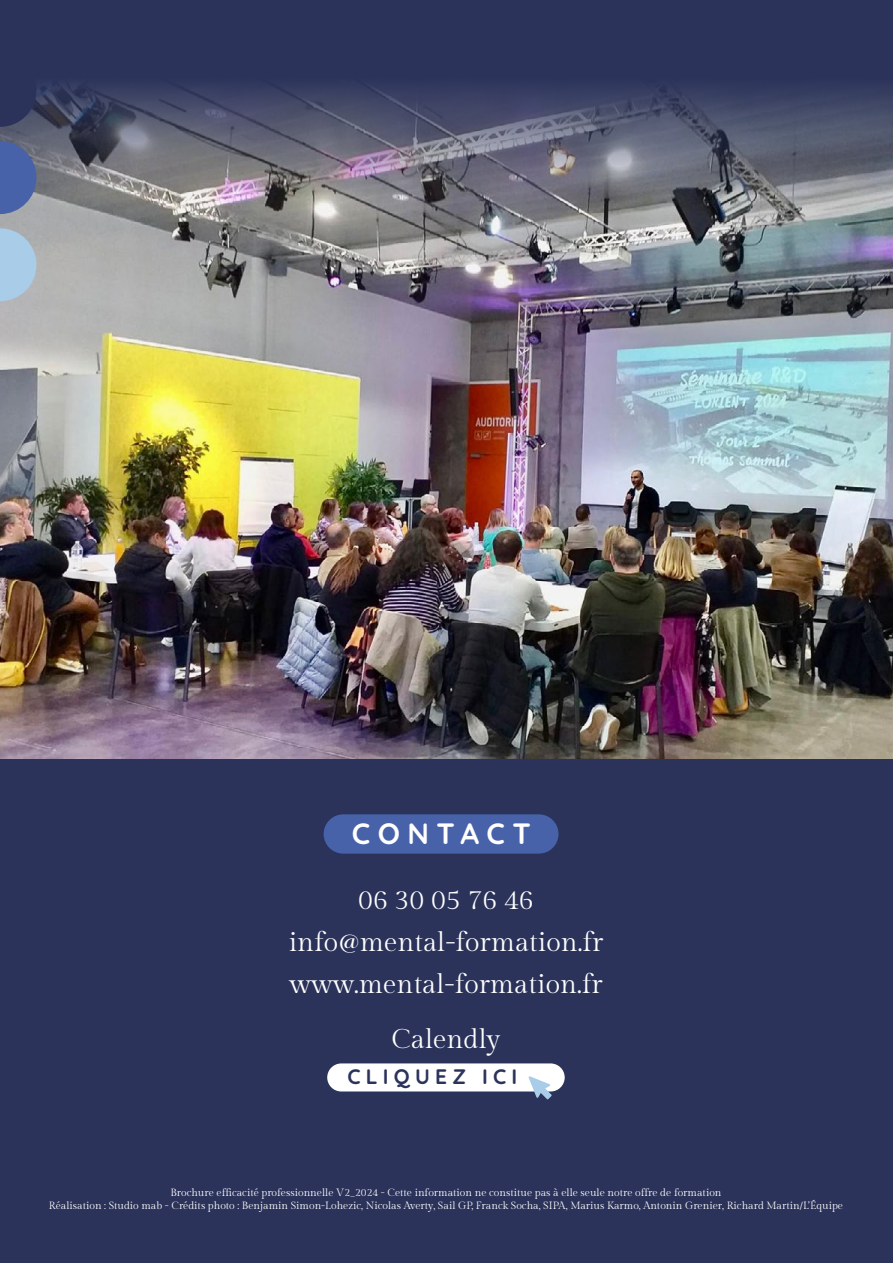
<style>
.page{position:relative;width:893px;height:1263px;background:#2b335b}
.page>*{position:absolute;margin:0;border:0;box-sizing:border-box;transform-origin:0 0}
.t1{font:700 29.4px "Quicksand";letter-spacing:.25em;color:#fff}
.t2{font:27px/42.3px "Gilda Display";color:#fff;text-align:center}
.t3{font:700 21px "Quicksand";letter-spacing:.25em;color:#2b335b}
.t4{font:10.5px/12.6px "Gilda Display";color:#fff;text-align:center}
</style>
<div class="page">
<img style="left:0;top:84px;width:893px;height:674px">
<svg style="left:0;top:84px;width:36px;height:43px"></svg>
<svg style="left:0;top:141px;width:36px;height:73px"></svg>
<svg style="left:0;top:228px;width:36px;height:73px"></svg>
<div style="left:324px;top:814px;width:234px;height:40px;background:#4762a9;border-radius:20px"></div>
<div style="left:327px;top:1063px;width:238px;height:28px;background:#fff;border-radius:14px"></div>
<svg style="left:528px;top:1076px;width:24px;height:23px"></svg>
<h1 class="t1" style="left:352px;top:811px;width:180px">CONTACT</h1>
<h2 class="t2" style="left:289px;top:878px;width:316px">06 30 05 76 46 info@mental-formation.fr www.mental-formation.fr</h2>
<h2 class="t2" style="left:392px;top:1018px;width:110px">Calendly</h2>
<h3 class="t3" style="left:347px;top:1061px;width:171px">CLIQUEZ ICI</h3>
<p class="t4" style="left:49px;top:1186px;width:796px">Brochure efficacité professionnelle V2_2024 - Cette information ne constitue pas à elle seule notre offre de formation<br>Réalisation : Studio mab - Crédits photo : Benjamin Simon-Lohezic, Nicolas Averty, Sail GP, Franck Socha, SIPA, Marius Karmo, Antonin Grenier, Richard Martin/L’Équipe</p>
</div>
